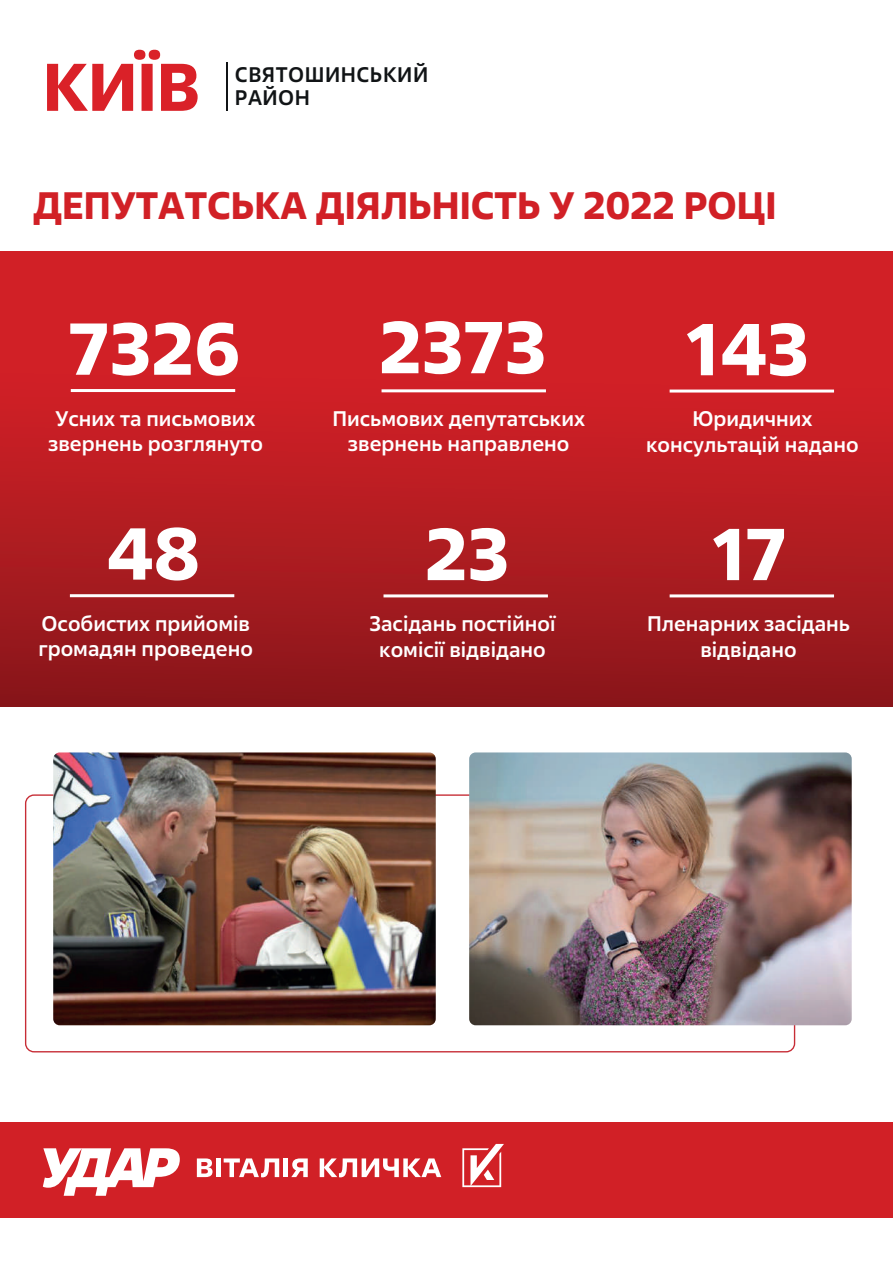
<style>
.page{position:relative;width:893px;height:1263px;background:#fff}
.page>*{position:absolute;margin:0;border:0;box-sizing:border-box;transform-origin:0 0}
.t1{font:700 73.2px "Fact";color:#fff}
.t2{font:700 67.2px "Fact";color:#da2128}
.t3{font:700 38.25px "Fact";color:#d12026}
.t4{font:500 21.15px/25.3px "Fact";color:#fff;text-align:center}
.t5{font:500 21.15px/23.2px "Fact";letter-spacing:.025em;color:#111416}
</style>
<div class="page">
<div style="left:0;top:1122px;width:893px;height:96px;background:#d12026"></div>
<svg style="left:462px;top:1144px;width:42px;height:43px"></svg>
<svg style="left:43px;top:1148px;width:137px;height:48px"></svg>
<svg style="left:197px;top:1158px;width:16px;height:19px"></svg>
<div style="left:216px;top:1158px;width:5px;height:19px;background:#fff"></div>
<svg style="left:224px;top:1158px;width:55px;height:19px"></svg>
<hr style="left:284px;top:1158px;width:4px;height:19px;background:#fff">
<svg style="left:291px;top:1158px;width:17px;height:19px"></svg>
<svg style="left:320px;top:1158px;width:121px;height:19px"></svg>
<div style="left:0;top:251px;width:893px;height:456px;background:linear-gradient(to bottom,#e12229,#91181c)"></div>
<hr style="left:71px;top:389px;width:164px;height:3px;background:#fff">
<hr style="left:70px;top:594px;width:164px;height:3px;background:#fff">
<hr style="left:382px;top:389px;width:164px;height:3px;background:#fff">
<hr style="left:670px;top:389px;width:164px;height:3px;background:#fff">
<hr style="left:383px;top:594px;width:165px;height:3px;background:#fff">
<hr style="left:670px;top:594px;width:164px;height:3px;background:#fff">
<hr style="left:226px;top:62px;width:2px;height:48px;background:#111416">
<img style="left:53px;top:752px;width:383px;height:273px">
<img style="left:469px;top:752px;width:383px;height:273px">
<h2 class="t2" style="left:43px;top:43px;width:159px">КИЇВ</h2>
<p class="t5" style="left:235px;top:63px;width:195px">СВЯТОШИНСЬКИЙ<br>РАЙОН</p>
<h3 class="t3" style="left:33px;top:181px;width:745px">ДЕПУТАТСЬКА ДІЯЛЬНІСТЬ У 2022 РОЦІ</h3>
<h1 class="t1" style="left:69px;top:301px;width:173px">7326</h1>
<p class="t4" style="left:48px;top:405px;width:216px">Усних та письмових звернень розглянуто</p>
<h1 class="t1" style="left:106px;top:506px;width:95px">48</h1>
<p class="t4" style="left:39px;top:610px;width:216px;text-align:left">Особистих прийомів громадян проведено</p>
<h1 class="t1" style="left:379px;top:300px;width:169px">2373</h1>
<p class="t4" style="left:332px;top:405px;width:254px">Письмових депутатських звернень направлено</p>
<h1 class="t1" style="left:425px;top:506px;width:86px">23</h1>
<p class="t4" style="left:369px;top:611px;width:188px">Засідань постійної комісії відвідано</p>
<h1 class="t1" style="left:685px;top:302px;width:126px">143</h1>
<p class="t4" style="left:646px;top:406px;width:214px">Юридичних консультацій надано</p>
<h1 class="t1" style="left:711px;top:506px;width:77px">17</h1>
<p class="t4" style="left:647px;top:611px;width:204px">Пленарних засідань відвідано</p>
</div>
